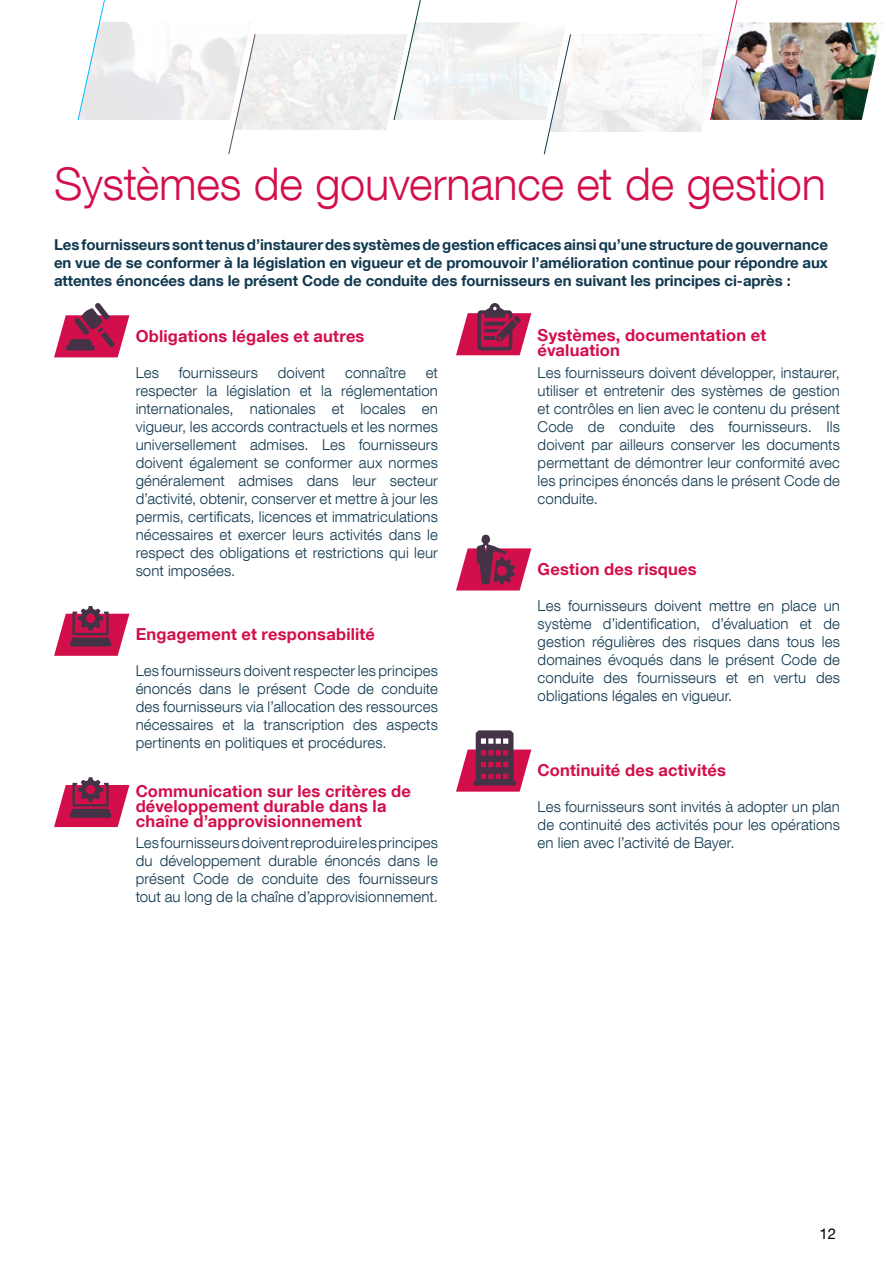
<style>
.page{position:relative;width:894px;height:1263px;background:#fff}
.page>*{position:absolute;margin:0;border:0;box-sizing:border-box;transform-origin:0 0}
.t1{font:300 45px "Helvetica Neue LT Com";letter-spacing:-.005em;color:#d30f4b}
.t2{font:700 16.5px/15px "Helvetica Neue LT Com";letter-spacing:.01em;color:#d30f4b}
.t3{font:300 15px/18px "Helvetica Neue LT Com";letter-spacing:.01em;color:#10384f;text-align:justify}
.t4{font:700 15px/18px "Helvetica Neue LT Com";letter-spacing:-.005em;color:#10384f;text-align:justify}
.t5{font:15px "Helvetica Neue LT Com";color:#000}
</style>
<div class="page">
<img style="left:737px;top:23px;width:145px;height:97px">
<svg style="left:77px;top:0;width:660px;height:155px"></svg>
<svg style="left:456px;top:303px;width:75px;height:52px"></svg>
<hr style="left:484px;top:336px;width:10px;height:4px;background:#443247">
<svg style="left:54px;top:606px;width:75px;height:50px"></svg>
<svg style="left:54px;top:777px;width:75px;height:50px"></svg>
<svg style="left:456px;top:534px;width:75px;height:56px"></svg>
<svg style="left:54px;top:303px;width:75px;height:54px"></svg>
<svg style="left:456px;top:730px;width:75px;height:61px"></svg>
<h1 class="t1" style="left:54px;top:156px;width:773px">Systèmes de gouvernance et de gestion</h1>
<p class="t4" style="left:54px;top:235px;width:775px">Les fournisseurs sont tenus d’instaurer des systèmes de gestion efficaces ainsi qu’une structure de gouvernance en vue de se conformer à la législation en vigueur et de promouvoir l’amélioration continue pour répondre aux attentes énoncées dans le présent Code de conduite des fournisseurs en suivant les principes ci-après :</p>
<p class="t2" style="left:136px;top:328px;width:230px">Obligations légales et autres</p>
<p class="t3" style="left:136px;top:364px;width:25px">Les</p>
<p class="t3" style="left:179px;top:364px;width:81px">fournisseurs</p>
<p class="t3" style="left:278px;top:364px;width:49px">doivent</p>
<p class="t3" style="left:345px;top:364px;width:62px">connaître</p>
<p class="t3" style="left:136px;top:364px;width:304px;text-indent:290px">et respecter la législation et la réglementation internationales, nationales et locales en vigueur, les accords contractuels et les normes universellement admises. Les fournisseurs doivent également se conformer aux normes généralement admises dans leur secteur d’activité, obtenir, conserver et mettre à jour les permis, certificats, licences et immatriculations nécessaires et exercer leurs activités dans le respect des obligations et restrictions qui leur sont imposées.</p>
<p class="t2" style="left:136px;top:626px;width:241px">Engagement et responsabilité</p>
<p class="t3" style="left:136px;top:661px;width:304px">Les fournisseurs doivent respecter les principes énoncés dans le présent Code de conduite des fournisseurs via l’allocation des ressources nécessaires et la transcription des aspects pertinents en politiques et procédures.</p>
<p class="t2" style="left:136px;top:783px;width:277px">Communication sur les critères de développement durable dans la chaîne d’approvisionnement</p>
<p class="t3" style="left:136px;top:833px;width:304px">Les fournisseurs doivent reproduire les principes du développement durable énoncés dans le présent Code de conduite des fournisseurs tout au long de la chaîne d’approvisionnement.</p>
<p class="t2" style="left:537px;top:327px;width:230px">Systèmes, documentation et évaluation</p>
<p class="t3" style="left:537px;top:364px;width:304px">Les fournisseurs doivent développer, instaurer, utiliser et entretenir des systèmes de gestion et contrôles en lien avec le contenu du présent Code de conduite des fournisseurs. Ils doivent par ailleurs conserver les documents permettant de démontrer leur conformité avec les principes énoncés dans le présent Code de conduite.</p>
<p class="t2" style="left:537px;top:561px;width:160px">Gestion des risques</p>
<p class="t3" style="left:537px;top:596px;width:304px">Les fournisseurs doivent mettre en place un système d’identification, d’évaluation et de gestion régulières des risques dans tous les domaines évoqués dans le présent Code de conduite des fournisseurs et en vertu des obligations légales en vigueur.</p>
<p class="t2" style="left:537px;top:762px;width:190px">Continuité des activités</p>
<p class="t3" style="left:537px;top:797px;width:304px">Les fournisseurs sont invités à adopter un plan de continuité des activités pour les opérations en lien avec l’activité de Bayer.</p>
<p class="t5" style="left:819px;top:1224px;width:18px">12</p>
</div>
